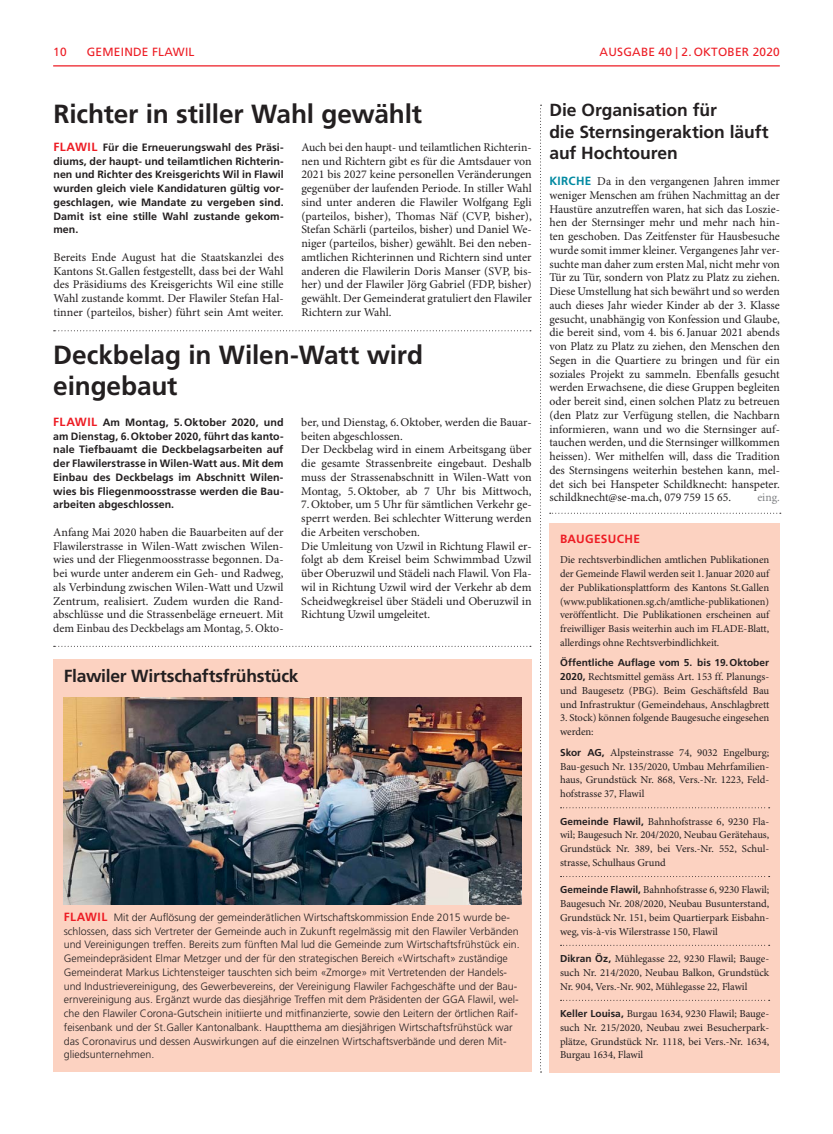
<style>
.page{position:relative;width:833px;height:1134px;background:#fff}
.page>*{position:absolute;margin:0;border:0;box-sizing:border-box;transform-origin:0 0}
.t1{font:700 26.25px/31.2px "Frutiger LT Std";letter-spacing:-.005em;color:#231f20}
.t2{font:700 17.5px/21.2px "Frutiger LT Std";letter-spacing:-.005em;color:#231f20}
.t3{font:11.88px/13.8px "Minion Pro";color:#231f20;text-align:justify}
.t4{font:11.88px "Frutiger LT Std";letter-spacing:.02em;color:#ed1c24}
.t5{font:700 11.88px "Frutiger LT Std";letter-spacing:.03em;color:#ed1c24}
.t6{font:11.88px "Minion Pro";color:#808285}
.t7{font:10.62px/13.8px "Minion Pro";letter-spacing:-.005em;color:#231f20;text-align:justify}
.t8{font:300 10.62px/13.8px "Frutiger LT Std";color:#231f20}
.t9{font:700 10.62px/13.8px "Frutiger LT Std";letter-spacing:.005em;color:#231f20;text-align:justify}
.t10{font:700 10px "Frutiger LT Std";letter-spacing:.005em;color:#231f20}
.s1{font-size:11.88px;color:#ed1c24}
.s2{font-weight:700;font-size:11.88px;color:#ed1c24}
.s3{font-family:"Frutiger LT Std";font-weight:700;color:#0089a1}
.s4{font-family:"Frutiger LT Std";font-weight:700;font-size:10px}
</style>
<div class="page">
<div style="left:53px;top:659px;width:478px;height:413px;background:#fcd2c1"></div>
<div style="left:549px;top:523px;width:231px;height:549px;background:#fcd2c1"></div>
<svg style="left:560px;top:807px;width:209px;height:1px"></svg>
<svg style="left:560px;top:876px;width:209px;height:1px"></svg>
<svg style="left:560px;top:945px;width:209px;height:1px"></svg>
<svg style="left:560px;top:1000px;width:209px;height:1px"></svg>
<hr style="left:53px;top:65px;width:727px;height:1px;background:#ed1c24">
<svg style="left:54px;top:330px;width:477px;height:1px"></svg>
<svg style="left:550px;top:513px;width:231px;height:1px"></svg>
<svg style="left:54px;top:646px;width:477px;height:1px"></svg>
<svg style="left:540px;top:105px;width:1px;height:967px"></svg>
<img style="left:64px;top:697px;width:457px;height:207px">
<p class="t4" style="left:53px;top:46px;width:15px">10</p>
<p class="t4" style="left:87px;top:46px;width:109px">GEMEINDE FLAWIL</p>
<p class="t4" style="left:599px;top:46px;width:182px">AUSGABE 40 | 2. OKTOBER 2020</p>
<h1 class="t1" style="left:53px;top:100px;width:370px">Richter in stiller Wahl gewählt</h1>
<p class="t9" style="left:53px;top:141px;width:232px"><span class="s1">FLAWIL</span> Für die Erneuerungswahl des Präsi&shy;diums, der haupt- und teilamtlichen Richterin&shy;nen und Richter des Kreisgerichts Wil in Flawil wurden gleich viele Kandidaturen gültig vor&shy;geschlagen, wie Mandate zu vergeben sind.<br>Damit ist eine stille Wahl zustande gekom&shy;men.</p>
<p class="t3" style="left:53px;top:251px;width:232px">Bereits Ende August hat die Staatskanzlei des Kantons St. Gallen festgestellt, dass bei der Wahl des Präsidiums des Kreisgerichts Wil eine stille Wahl zustande kommt. Der Flawiler Stefan Hal&shy;tinner (parteilos, bisher) führt sein Amt weiter.</p>
<p class="t3" style="left:301px;top:141px;width:232px">Auch bei den haupt- und teilamtlichen Richterin&shy;nen und Richtern gibt es für die Amtsdauer von 2021 bis 2027 keine personellen Veränderungen gegenüber der laufenden Periode. In stiller Wahl sind unter anderen die Flawiler Wolfgang Egli (parteilos, bisher), Thomas Näf (CVP, bisher), Stefan Schärli (parteilos, bisher) und Daniel We&shy;niger (parteilos, bisher) gewählt. Bei den neben&shy;amtlichen Richterinnen und Richtern sind unter anderen die Flawilerin Doris Manser (SVP, bis&shy;her) und der Flawiler Jörg Gabriel (FDP, bisher) gewählt. Der Gemeinderat gratuliert den Flawiler Richtern zur Wahl.</p>
<h1 class="t1" style="left:53px;top:341px;width:371px">Deckbelag in Wilen-Watt wird eingebaut</h1>
<p class="t9" style="left:53px;top:416px;width:232px"><span class="s1">FLAWIL</span> Am Montag, 5. Oktober 2020, und am Dienstag, 6. Oktober 2020, führt das kanto&shy;nale Tiefbauamt die Deckbelagsarbeiten auf der Flawilerstrasse in Wilen-Watt aus. Mit dem Einbau des Deckbelags im Abschnitt Wilen&shy;wies bis Fliegenmoosstrasse werden die Bau&shy;arbeiten abgeschlossen.</p>
<p class="t3" style="left:53px;top:526px;width:232px">Anfang Mai 2020 haben die Bauarbeiten auf der Flawilerstrasse in Wilen-Watt zwischen Wilen&shy;wies und der Fliegenmoosstrasse begonnen. Da&shy;bei wurde unter anderem ein Geh- und Radweg, als Verbindung zwischen Wilen-Watt und Uzwil Zentrum, realisiert. Zudem wurden die Rand&shy;abschlüsse und die Strassenbeläge erneuert. Mit dem Einbau des Deckbelags am Montag, 5. Okto-</p>
<p class="t3" style="left:301px;top:416px;width:232px;text-align:left">ber, und Dienstag, 6. Oktober, werden die Bauar&shy;beiten abgeschlossen.<br>Der Deckbelag wird in einem Arbeitsgang über die gesamte Strassenbreite eingebaut. Deshalb muss der Strassenabschnitt in Wilen-Watt von Montag, 5. Oktober, ab 7 Uhr bis Mittwoch,</p>
<p class="t3" style="left:301px;top:499px;width:232px;text-align:left">7. Oktober, um 5 Uhr für sämtlichen Verkehr ge&shy;sperrt werden. Bei schlechter Witterung werden die Arbeiten verschoben.<br>Die Umleitung von Uzwil in Richtung Flawil er&shy;folgt ab dem Kreisel beim Schwimmbad Uzwil über Oberuzwil und Städeli nach Flawil. Von Fla&shy;wil in Richtung Uzwil wird der Verkehr ab dem Scheidwegkreisel über Städeli und Oberuzwil in Richtung Uzwil umgeleitet.</p>
<h2 class="t2" style="left:64px;top:666px;width:236px">Flawiler Wirtschaftsfrühstück</h2>
<p class="t8" style="left:64px;top:911px;width:457px"><span class="s2">FLAWIL</span> Mit der Auflösung der gemeinderätlichen Wirtschaftskommission Ende 2015 wurde be&shy;schlossen, dass sich Vertreter der Gemeinde auch in Zukunft regelmässig mit den Flawiler Verbänden und Vereinigungen treffen. Bereits zum fünften Mal lud die Gemeinde zum Wirtschaftsfrühstück ein.<br>Gemeindepräsident Elmar Metzger und der für den strategischen Bereich «Wirtschaft» zuständige Gemeinderat Markus Lichtensteiger tauschten sich beim «Zmorge» mit Vertretenden der Handels&shy;und Industrievereinigung, des Gewerbevereins, der Vereinigung Flawiler Fachgeschäfte und der Bau&shy;ernvereinigung aus. Ergänzt wurde das diesjährige Treffen mit dem Präsidenten der GGA Flawil, wel&shy;che den Flawiler Corona-Gutschein initiierte und mitfinanzierte, sowie den Leitern der örtlichen Raif&shy;feisenbank und der St. Galler Kantonalbank. Hauptthema am diesjährigen Wirtschaftsfrühstück war das Coronavirus und dessen Auswirkungen auf die einzelnen Wirtschaftsverbände und deren Mit&shy;gliedsunternehmen.</p>
<h2 class="t2" style="left:549px;top:101px;width:221px">Die Organisation für<br>die Sternsingeraktion läuft auf Hochtouren</h2>
<p class="t3" style="left:549px;top:175px;width:232px"><span class="s3">KIRCHE</span> Da in den vergangenen Jahren immer weniger Menschen am frühen Nachmittag an der Haustüre anzutreffen waren, hat sich das Loszie&shy;hen der Sternsinger mehr und mehr nach hin&shy;ten geschoben. Das Zeitfenster für Hausbesuche wurde somit immer kleiner. Vergangenes Jahr ver&shy;suchte man daher zum ersten Mal, nicht mehr von Tür zu Tür, sondern von Platz zu Platz zu ziehen.<br>Diese Umstellung hat sich bewährt und so werden auch dieses Jahr wieder Kinder ab der 3. Klasse gesucht, unabhängig von Konfession und Glaube, die bereit sind, vom 4. bis 6. Januar 2021 abends von Platz zu Platz zu ziehen, den Menschen den Segen in die Quartiere zu bringen und für ein soziales Projekt zu sammeln. Ebenfalls gesucht werden Erwachsene, die diese Gruppen begleiten oder bereit sind, einen solchen Platz zu betreuen (den Platz zur Verfügung stellen, die Nachbarn informieren, wann und wo die Sternsinger auf&shy;tauchen werden, und die Sternsinger willkommen heissen). Wer mithelfen will, dass die Tradition des Sternsingens weiterhin bestehen kann, mel&shy;det sich bei Hanspeter Schildknecht: hanspeter. schildknecht@se-ma.ch, 079 759 15 65.</p>
<p class="t6" style="left:757px;top:493px;width:24px">eing.</p>
<p class="t5" style="left:560px;top:533px;width:81px">BAUGESUCHE</p>
<p class="t7" style="left:560px;top:554px;width:211px">Die rechtsverbindlichen amtlichen Publikationen der Gemeinde Flawil werden seit 1. Januar 2020 auf der Publikationsplattform des Kantons St. Gallen (www.publikationen.sg.ch/amtliche-publikationen) veröffentlicht. Die Publikationen erscheinen auf freiwilliger Basis weiterhin auch im FLADE-Blatt, allerdings ohne Rechtsverbindlichkeit.</p>
<p class="t10" style="left:560px;top:658px;width:211px">Öffentliche Auflage vom 5. bis 19. Oktober</p>
<p class="t7" style="left:560px;top:671px;width:211px"><span class="s4">2020,</span> Rechtsmittel gemäss Art. 153 ff. Planungs&shy;und Baugesetz (PBG). Beim Geschäftsfeld Bau und Infrastruktur (Gemeindehaus, Anschlagbrett</p>
<p class="t7" style="left:560px;top:712px;width:211px">3. Stock) können folgende Baugesuche eingesehen werden:</p>
<p class="t7" style="left:560px;top:746px;width:211px"><span class="s4">Skor AG,</span> Alpsteinstrasse 74, 9032 Engelburg; Bau-gesuch Nr. 135/2020, Umbau Mehrfamilien&shy;haus, Grundstück Nr. 868, Vers.-Nr. 1223, Feld&shy;hofstrasse 37, Flawil</p>
<p class="t7" style="left:560px;top:815px;width:211px"><span class="s4">Gemeinde Flawil,</span> Bahnhofstrasse 6, 9230 Fla&shy;wil; Baugesuch Nr. 204/2020, Neubau Gerätehaus, Grundstück Nr. 389, bei Vers.-Nr. 552, Schul&shy;strasse, Schulhaus Grund</p>
<p class="t7" style="left:560px;top:884px;width:211px"><span class="s4">Gemeinde Flawil,</span> Bahnhofstrasse 6, 9230 Flawil; Baugesuch Nr. 208/2020, Neubau Busunterstand, Grundstück Nr. 151, beim Quartierpark Eisbahn&shy;weg, vis-à-vis Wilerstrasse 150, Flawil</p>
<p class="t7" style="left:560px;top:953px;width:211px"><span class="s4">Dikran Öz,</span> Mühlegasse 22, 9230 Flawil; Bauge&shy;such Nr. 214/2020, Neubau Balkon, Grundstück Nr. 904, Vers.-Nr. 902, Mühlegasse 22, Flawil</p>
<p class="t7" style="left:560px;top:1008px;width:211px"><span class="s4">Keller Louisa,</span> Burgau 1634, 9230 Flawil; Bauge&shy;such Nr. 215/2020, Neubau zwei Besucherpark&shy;plätze, Grundstück Nr. 1118, bei Vers.-Nr. 1634, Burgau 1634, Flawil</p>
</div>
